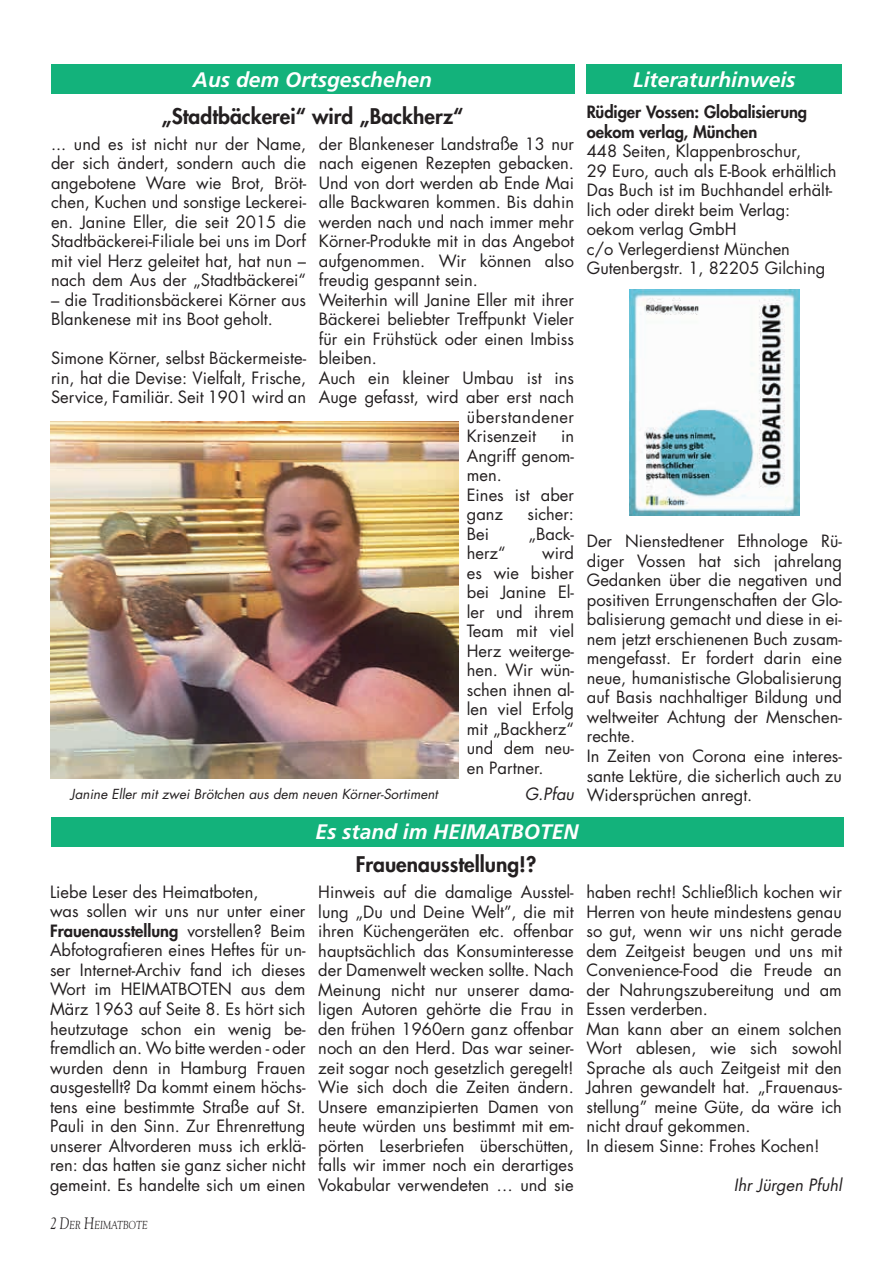
<style>
.page{position:relative;width:893px;height:1263px;background:#fff}
.page>*{position:absolute;margin:0;border:0;box-sizing:border-box;transform-origin:0 0}
.t1{font:italic 700 21px "Frutiger LT Std";color:#fff}
.t2{font:800 21px "Futura Std";color:#231f20}
.t3{font:16.5px/19.5px "Futura Std";color:#231f20}
.t4{font:800 16.5px/19.5px "Futura Std";color:#231f20}
.t5{font:italic 16.5px "Futura Std";color:#231f20}
.t6{font:16.5px "Futura Std";letter-spacing:.03em;color:#231f20}
.t7{font:italic 13.5px "Futura Std";color:#231f20}
.t8{font:italic 11.55px "Goudy Std";color:#231f20;scale:.8 1}
.s1{font-weight:800}
.s2{font-size:16.5px}
</style>
<div class="page">
<div style="left:587px;top:64px;width:255px;height:30px;background:#13b27b"></div>
<div style="left:51px;top:64px;width:523px;height:30px;background:#13b27b"></div>
<div style="left:51px;top:817px;width:792px;height:29px;background:#13b27b"></div>
<img style="left:50px;top:421px;width:408px;height:357px">
<img style="left:629px;top:289px;width:170px;height:227px">
<p class="t1" style="left:193px;top:67px;width:241px">Aus dem Ortsgeschehen</p>
<p class="t1" style="left:633px;top:67px;width:164px">Literaturhinweis</p>
<p class="t2" style="left:162px;top:103px;width:303px">„Stadtbäckerei“ wird „Backherz“</p>
<p class="t3" style="left:51px;top:134px;width:257px;text-align:justify">... und es ist nicht nur der Name, der sich ändert, sondern auch die angebotene Ware wie Brot, Bröt&shy;chen, Kuchen und sonstige Leckerei&shy;en. Janine Eller, die seit 2015 die Stadtbäckerei-Filiale bei uns im Dorf mit viel Herz geleitet hat, hat nun – nach dem Aus der „Stadtbäckerei“</p>
<p class="t3" style="left:51px;top:290px;width:257px">– die Traditionsbäckerei Körner aus<br>Blankenese mit ins Boot geholt.</p>
<p class="t3" style="left:51px;top:348px;width:257px;text-align:justify">Simone Körner, selbst Bäckermeiste&shy;rin, hat die Devise: Vielfalt, Frische, Service, Familiär. Seit 1901 wird an</p>
<p class="t3" style="left:319px;top:134px;width:257px">der Blankeneser Landstraße 13 nur</p>
<p class="t3" style="left:319px;top:153px;width:257px">nach eigenen Rezepten gebacken.</p>
<p class="t3" style="left:319px;top:173px;width:257px">Und von dort werden ab Ende Mai</p>
<p class="t3" style="left:319px;top:192px;width:257px">alle Backwaren kommen. Bis dahin</p>
<p class="t3" style="left:319px;top:212px;width:257px">werden nach und nach immer mehr</p>
<p class="t3" style="left:319px;top:231px;width:257px">Körner-Produkte mit in das Angebot</p>
<p class="t3" style="left:319px;top:251px;width:257px">aufgenommen. Wir können also</p>
<p class="t3" style="left:319px;top:270px;width:161px">freudig gespannt sein.</p>
<p class="t3" style="left:319px;top:290px;width:257px">Weiterhin will Janine Eller mit ihrer</p>
<p class="t3" style="left:319px;top:309px;width:257px">Bäckerei beliebter Treffpunkt Vieler</p>
<p class="t3" style="left:319px;top:329px;width:257px">für ein Frühstück oder einen Imbiss</p>
<p class="t3" style="left:319px;top:348px;width:60px">bleiben.</p>
<p class="t3" style="left:319px;top:368px;width:257px">Auch ein kleiner Umbau ist ins</p>
<p class="t3" style="left:319px;top:387px;width:257px">Auge gefasst, wird aber erst nach</p>
<p class="t6" style="left:467px;top:406px;width:109px">überstandener</p>
<p class="t3" style="left:467px;top:426px;width:71px">Krisenzeit</p>
<p class="t3" style="left:467px;top:426px;width:109px;text-indent:94px">in<br>Angriff genom&shy;men.<br>Eines ist aber ganz</p>
<p class="t3" style="left:527px;top:504px;width:48px">sicher:</p>
<p class="t3" style="left:467px;top:524px;width:24px">Bei</p>
<p class="t3" style="left:528px;top:524px;width:47px">„Back-</p>
<p class="t3" style="left:467px;top:543px;width:40px">herz“</p>
<p class="t3" style="left:467px;top:543px;width:109px;text-align:justify;text-indent:75px">wird es wie bisher bei Janine El&shy;ler und ihrem Team mit viel Herz weiterge&shy;hen. Wir wün&shy;schen ihnen al&shy;len viel Erfolg mit „Backherz“ und dem neu&shy;en Partner.</p>
<p class="t7" style="left:71px;top:786px;width:369px">Janine Eller mit zwei Brötchen aus dem neuen Körner-Sortiment</p>
<p class="t5" style="left:525px;top:784px;width:51px">G.Pfau</p>
<p class="t4" style="left:587px;top:103px;width:222px">Rüdiger Vossen: Globalisierung oekom verlag, München</p>
<p class="t3" style="left:587px;top:142px;width:251px">448 Seiten, Klappenbroschur,<br>29 Euro, auch als E-Book erhältlich<br>Das Buch ist im Buchhandel erhält&shy;lich oder direkt beim Verlag: oekom verlag GmbH<br>c/o Verlegerdienst München<br>Gutenbergstr. 1, 82205 Gilching</p>
<p class="t3" style="left:587px;top:532px;width:257px">Der Nienstedtener Ethnologe Rü&shy;diger Vossen hat sich jahrelang<br>Gedanken über die negativen und positiven Errungenschaften der Glo&shy;balisierung gemacht und diese in ei&shy;nem jetzt erschienenen Buch zusam&shy;mengefasst. Er fordert darin eine neue, humanistische Globalisierung auf Basis nachhaltiger Bildung und weltweiter Achtung der Menschen&shy;rechte.<br>In Zeiten von Corona eine interes&shy;sante Lektüre, die sicherlich auch zu<br>Widersprüchen anregt.</p>
<p class="t1" style="left:315px;top:820px;width:265px">Es stand im HEIMATBOTEN</p>
<p class="t3" style="left:50px;top:882px;width:257px">Liebe Leser des Heimatboten,<br>was sollen wir uns nur unter einer<br><span class="s1">Frauenausstellung</span> vorstellen? Beim<br>Abfotografieren eines Heftes für un&shy;ser Internet-Archiv fand ich dieses<br>Wort im Heimatb</p>
<p class="t3" style="left:50px;top:980px;width:257px;text-align:justify;text-indent:191px">aus dem März 1963 auf Seite 8. Es hört sich heutzutage schon ein wenig be&shy;fremdlich an. Wo bitte werden - oder wurden denn in Hamburg Frauen ausgestellt? Da kommt einem höchs&shy;tens eine bestimmte Straße auf St.<br>Pauli in den Sinn. Zur Ehrenrettung unserer Altvorderen muss ich erklä&shy;ren: das hatten sie ganz sicher nicht gemeint. Es handelte sich um einen</p>
<p class="t3" style="left:187px;top:980px;width:25px">oten</p>
<p class="t8" style="left:50px;top:1217px;width:124px"><span class="s2">2</span> <span class="s2">D</span>ER <span class="s2">H</span>EIMATBOTE</p>
<p class="t2" style="left:356px;top:851px;width:182px">Frauenausstellung!?</p>
<p class="t3" style="left:318px;top:882px;width:257px;text-align:justify">Hinweis auf die damalige Ausstel&shy;lung „Du und Deine Welt”, die mit ihren Küchengeräten etc. offenbar hauptsächlich das Konsuminteresse der Damenwelt wecken sollte. Nach Meinung nicht nur unserer dama&shy;ligen Autoren gehörte die Frau in den frühen 1960ern ganz offenbar noch an den Herd. Das war seiner&shy;zeit sogar noch gesetzlich geregelt!<br>Wie sich doch die Zeiten ändern.<br>Unsere emanzipierten Damen von heute würden uns bestimmt mit em&shy;pörten Leserbriefen überschütten, falls wir immer noch ein derartiges Vokabular verwendeten … und sie</p>
<p class="t3" style="left:586px;top:882px;width:257px">haben recht! Schließlich kochen wir<br>Herren von heute mindestens genau so gut, wenn wir uns nicht gerade dem Zeitgeist beugen und uns mit<br>Convenience-Food die Freude an der Nahrungszubereitung und am<br>Essen verderben.<br>Man kann aber an einem solchen<br>Wort ablesen, wie sich sowohl<br>Sprache als auch Zeitgeist mit den<br>Jahren gewandelt hat. „Frauenaus&shy;stellung” meine Güte, da wäre ich nicht drauf gekommen.<br>In diesem Sinne: Frohes Kochen!</p>
<p class="t5" style="left:734px;top:1174px;width:110px">Ihr Jürgen Pfuhl</p>
</div>
